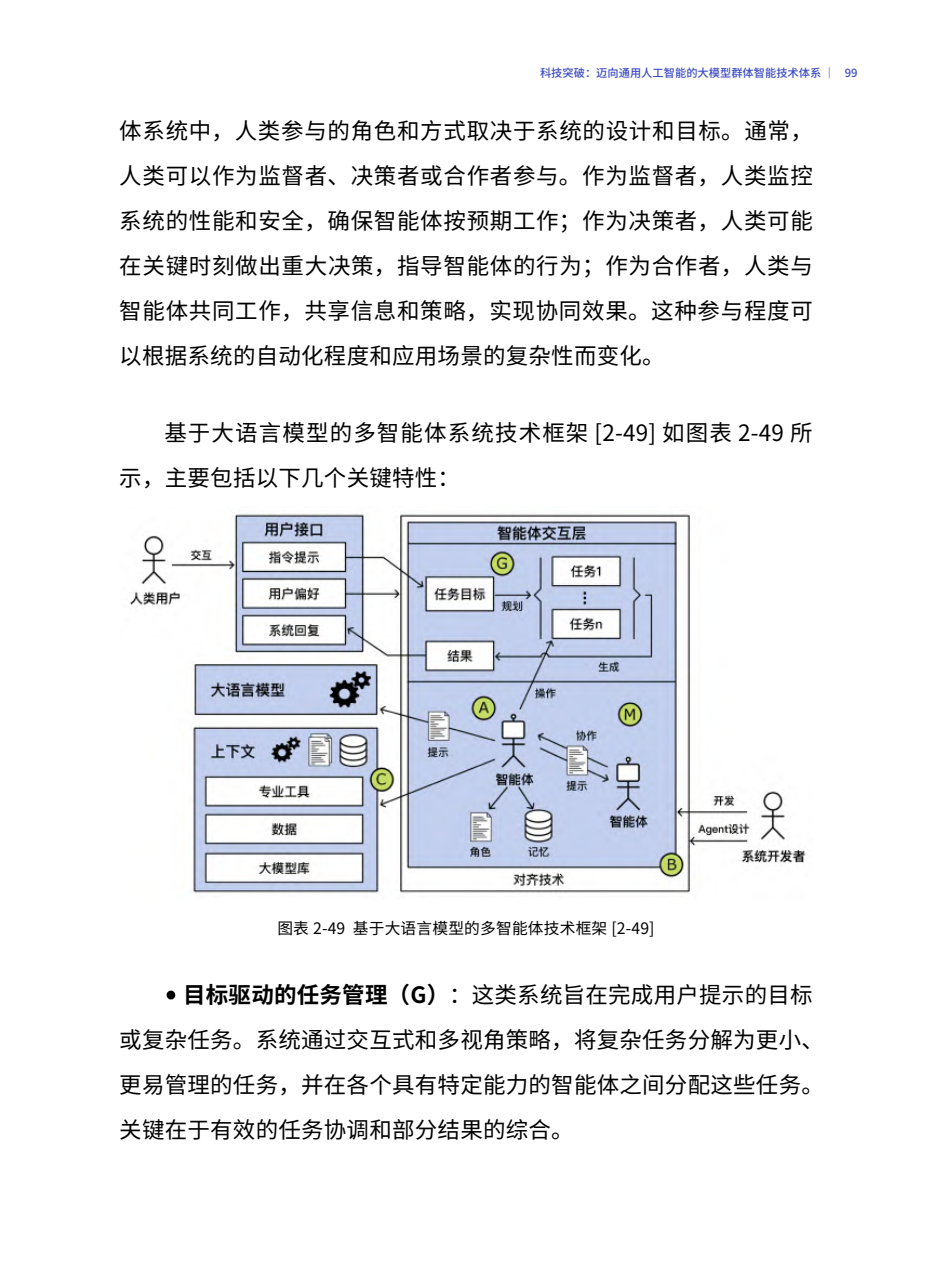
<style>
.page{position:relative;width:932px;height:1283px;background:#fff}
.page>*{position:absolute;margin:0;border:0;box-sizing:border-box;transform-origin:0 0}
.t1{font:22.5px/45px "Source Han Sans CN";letter-spacing:.01em;color:#000;text-align:justify}
.t2{font:22.5px/45px "Source Han Sans CN";letter-spacing:.05em;color:#000}
.t3{font:15.75px "Source Han Sans CN";letter-spacing:.01em;color:#000}
.t4{font:500 11.25px "Source Han Sans CN";color:#3b4bc4}
.s1{font-weight:700}
</style>
<div class="page">
<img style="left:130px;top:514px;width:676px;height:379px">
<p class="t4" style="left:540px;top:67px;width:319px">科技突破：迈向通用人工智能的大模型群体智能技术体系 ｜ 99</p>
<p class="t1" style="left:119px;top:109px;width:695px">体系统中，人类参与的角色和方式取决于系统的设计和目标。通常，人类可以作为监督者、决策者或合作者参与。作为监督者，人类监控系统的性能和安全，确保智能体按预期工作；作为决策者，人类可能在关键时刻做出重大决策，指导智能体的行为；作为合作者，人类与智能体共同工作，共享信息和策略，实现协同效果。这种参与程度可以根据系统的自动化程度和应用场景的复杂性而变化。</p>
<p class="t2" style="left:119px;top:410px;width:694px;text-indent:45px">基于大语言模型的多智能体系统技术框架 [2-49] 如图表 2-49 所示，主要包括以下几个关键特性：</p>
<p class="t3" style="left:277px;top:919px;width:379px">图表 2-49 基于大语言模型的多智能体技术框架 [2-49]</p>
<p class="t1" style="left:119px;top:973px;width:706px;text-align:left;text-indent:45px"><span class="s1">· 目标驱动的任务管理（G）</span>：这类系统旨在完成用户提示的目标或复杂任务。系统通过交互式和多视角策略，将复杂任务分解为更小、更易管理的任务，并在各个具有特定能力的智能体之间分配这些任务。关键在于有效的任务协调和部分结果的综合。</p>
</div>
